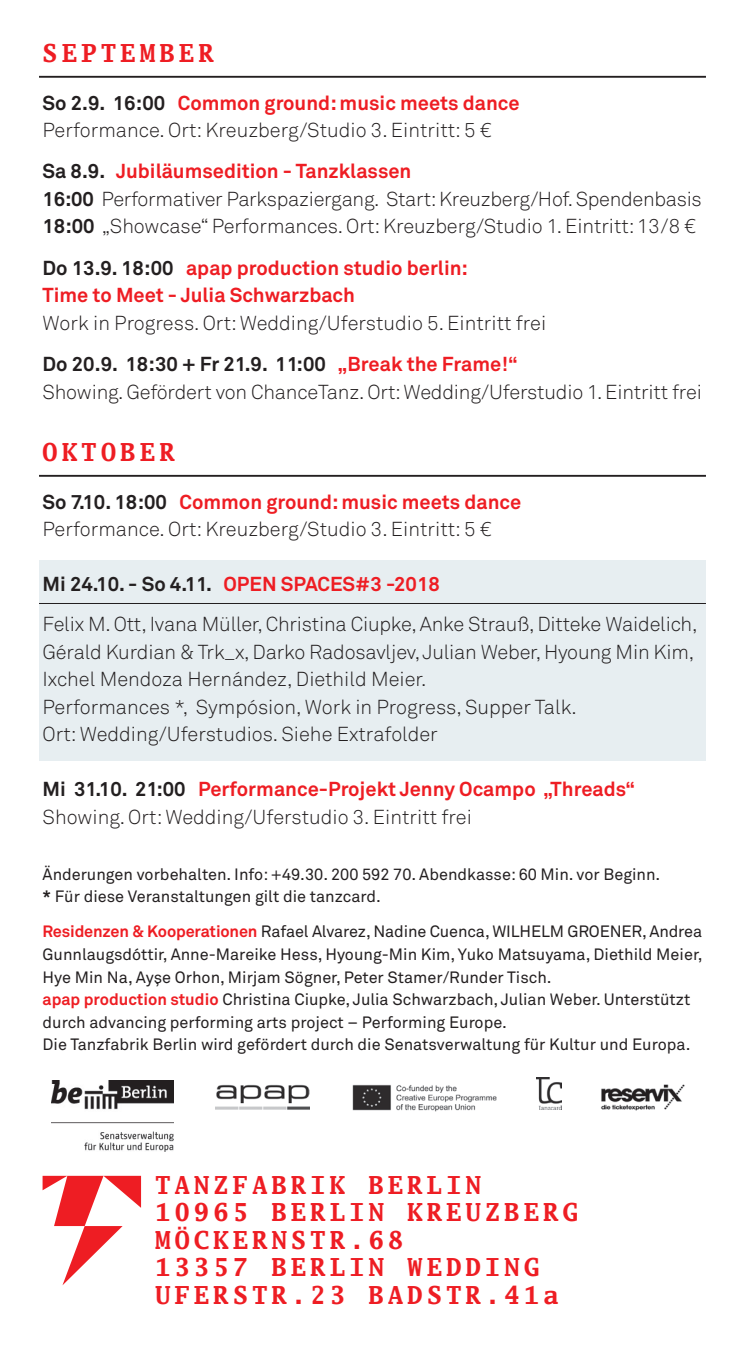
<style>
.page{position:relative;width:745px;height:1347px;background:#fff}
.page>*{position:absolute;margin:0;border:0;box-sizing:border-box;transform-origin:0 0}
.t1{font:700 25px/27.5px "Luxi Mono";letter-spacing:.175em;color:#ee1d23}
.t2{font:300 20px/27.5px "Akkurat";letter-spacing:-.005em;color:#231f20}
.t3{font:700 20px/27.5px "Akkurat";color:#ee1d23}
.t4{font:16.25px/22.5px "Akkurat";color:#231f20}
.s1{font-weight:700}
.s2{font-weight:700;color:#ee1d23}
.s3{color:#231f20}
</style>
<div class="page">
<div style="left:39px;top:560px;width:666px;height:201px;background:#e7eef1"></div>
<hr style="left:39px;top:603px;width:666px;height:1px;background:#231f20">
<svg style="left:43px;top:1175px;width:98px;height:110px"></svg>
<hr style="left:39px;top:76px;width:666px;height:2px;background:#231f20">
<hr style="left:39px;top:475px;width:666px;height:2px;background:#231f20">
<img style="left:536px;top:1077px;width:25px;height:32px">
<img style="left:215px;top:1084px;width:94px;height:26px">
<img style="left:352px;top:1084px;width:145px;height:28px">
<img style="left:601px;top:1084px;width:84px;height:27px">
<img style="left:51px;top:1080px;width:122px;height:71px">
<p class="t1" style="left:43px;top:38px;width:173px">SEPTEMBER</p>
<p class="t2" style="left:43px;top:89px;width:478px"><span class="s1">So 2.9. 16:00</span> <span class="s2">Common ground: music meets dance<br></span>Performance. Ort: Kreuzberg/Studio 3. Eintritt: 5 €</p>
<p class="t2" style="left:43px;top:157px;width:660px"><span class="s1">Sa 8.9.</span> <span class="s2">Jubiläumsedition - Tanzklassen<br></span><span class="s1">16:00</span> Performativer Parkspaziergang. Start: Kreuzberg/Hof. Spendenbasis<br><span class="s1">18:00</span> „Showcase“ Performances. Ort: Kreuzberg/Studio 1. Eintritt: 13/8 €</p>
<p class="t3" style="left:43px;top:254px;width:426px"><span class="s3">Do 13.9. 18:00</span> apap production studio berlin:<br>Time to Meet - Julia Schwarzbach</p>
<p class="t2" style="left:43px;top:302px;width:505px;line-height:41.2px">Work in Progress. Ort: Wedding/Uferstudio 5. Eintritt frei<br><span class="s1">Do 20.9. 18:30 + Fr 21.9. 11:00</span> <span class="s2">„Break the Frame!“</span></p>
<p class="t2" style="left:43px;top:377px;width:660px">Showing. Gefördert von ChanceTanz. Ort: Wedding/Uferstudio 1. Eintritt frei</p>
<p class="t1" style="left:43px;top:437px;width:134px">OKTOBER</p>
<p class="t2" style="left:43px;top:487px;width:480px"><span class="s1">So 7.10. 18:00</span> <span class="s2">Common ground: music meets dance<br></span>Performance. Ort: Kreuzberg/Studio 3. Eintritt: 5 €</p>
<p class="t2" style="left:43px;top:564px;width:656px;line-height:40px"><span class="s1">Mi 24.10. - So 4.11.</span> <span class="s2">Open Spaces#3 -2018<br></span>Felix M. Ott, Ivana Müller, Christina Ciupke, Anke Strauß, Ditteke Waidelich,</p>
<p class="t2" style="left:43px;top:637px;width:652px">Gérald Kurdian &amp; Trk_x, Darko Radosavljev, Julian Weber, Hyoung Min Kim, Ixchel Mendoza Hernández, Diethild Meier.<br>Performances *, Sympósion, Work in Progress, Supper Talk.<br>Ort: Wedding/Uferstudios. Siehe Extrafolder</p>
<p class="t2" style="left:43px;top:775px;width:593px"><span class="s1">Mi 31.10. 21:00</span> <span class="s2">Performance-Projekt Jenny Ocampo „Threads“<br></span>Showing. Ort: Wedding/Uferstudio 3. Eintritt frei</p>
<p class="t4" style="left:43px;top:862px;width:619px">Änderungen vorbehalten. Info: +49.30. 200 592 70. Abendkasse: 60 Min. vor Beginn. <span class="s1">*</span> Für diese Veranstaltungen gilt die tanzcard.</p>
<p class="t4" style="left:43px;top:920px;width:661px"><span class="s2">Residenzen &amp; Kooperationen</span> Rafael Alvarez, Nadine Cuenca, Wi lhelm Groen er, Andrea Gunnlaugsdóttir, Anne-Mareike Hess, Hyoung-Min Kim, Yuko Matsuyama, Diethild Meier, Hye Min Na, Ayse Orhon, Mirjam Sögner, Peter Stamer/Runder Tisch.<br><span class="s2">apap production studio</span> Christina Ciupke, Julia Schwarzbach, Julian Weber. Unterstützt durch advancing performing arts project – Performing Europe.<br>Die Tanzfabrik Berlin wird gefördert durch die Senatsverwaltung für Kultur und Europa.</p>
<p class="t4" style="left:155px;top:967px;width:6px">,</p>
<p class="t1" style="left:155px;top:1170px;width:404px">TANZFABRIK BERLIN<br>10965 BERLIN KREUZBERG<br>MÖCKERNSTR.68<br>13357 BERLIN WEDDING<br>UFERSTR.23 BADSTR.41A</p>
</div>
